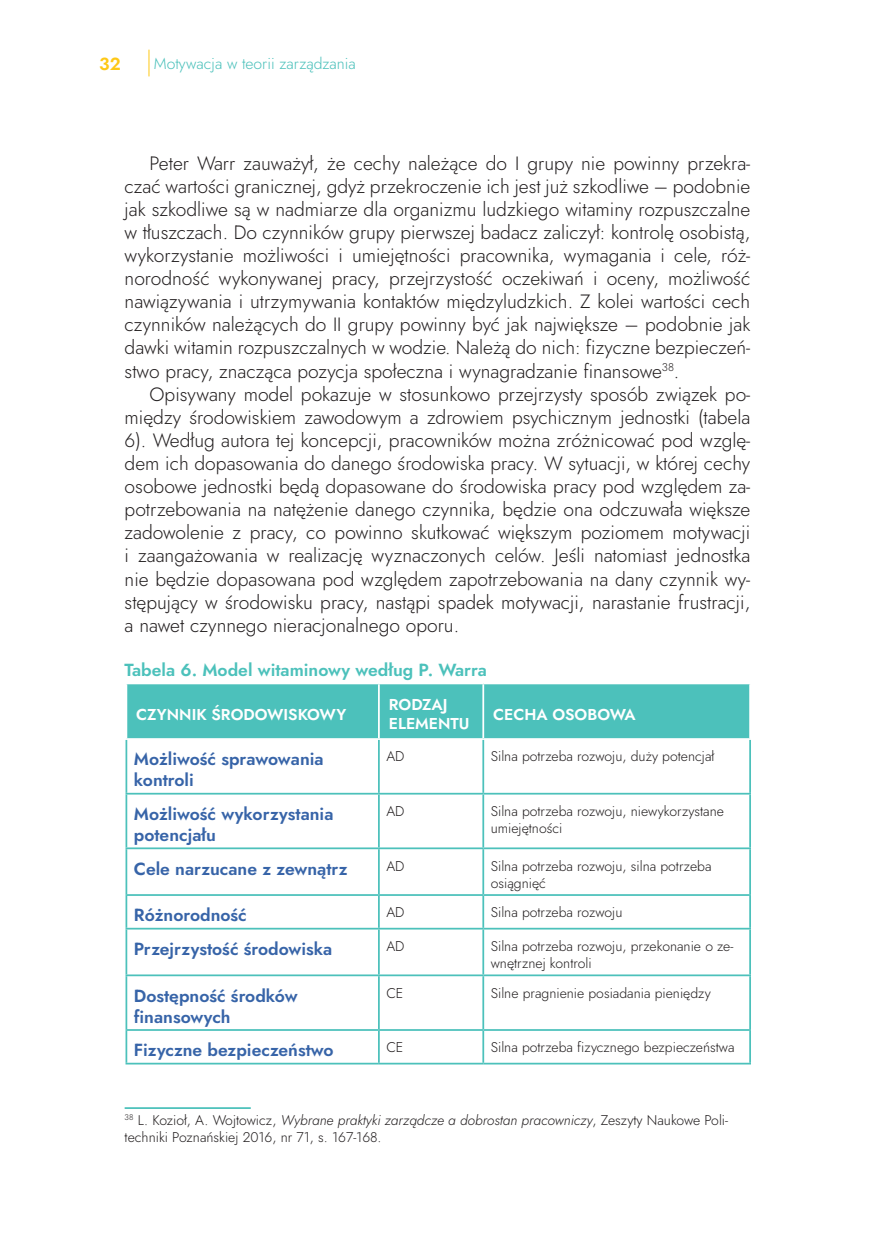
<style>
.page{position:relative;width:874px;height:1241px;background:#fff}
.page>*{position:absolute;margin:0;border:0;box-sizing:border-box;transform-origin:0 0}
.t1{font:19.25px/23.1px "Jost";color:#231f20;text-align:justify}
.Lewa_tabeli{font:17.5px/21px "Jost";color:#3764a8}
.Tytuł_tabeli{font:17.5px "Jost";color:#4cc1bb}
.t2{font:17.5px "Jost";color:#fec816}
.Nagłowek_tabeli{font:15.75px/18.9px "Jost";color:#fff}
.t3{font:15.75px "Jost";color:#4cc1bb}
.Treść_tabeli{font:14px/16.8px "Jost";color:#231f20}
.Przypisy_dolne{font:14px/16.8px "Jost";color:#231f20}
.s1{font-style:italic}
</style>
<div class="page">
<svg style="left:148px;top:50px;width:1px;height:26px"></svg>
<hr style="left:125px;top:1106px;width:126px;height:2px;background:#4cc1bb">
<div style="left:127px;top:684px;width:621px;height:54px;background:#4cc1bb"></div>
<hr style="left:378px;top:684px;width:1px;height:54px;background:#fff">
<hr style="left:482px;top:684px;width:2px;height:54px;background:#fff">
<hr style="left:125px;top:739px;width:2px;height:53px;background:#4cc1bb">
<hr style="left:378px;top:739px;width:1px;height:53px;background:#4cc1bb">
<hr style="left:482px;top:739px;width:2px;height:53px;background:#4cc1bb">
<hr style="left:748px;top:739px;width:2px;height:53px;background:#4cc1bb">
<hr style="left:125px;top:792px;width:253px;height:2px;background:#4cc1bb">
<hr style="left:125px;top:794px;width:2px;height:53px;background:#4cc1bb">
<hr style="left:378px;top:792px;width:105px;height:2px;background:#4cc1bb">
<hr style="left:378px;top:794px;width:1px;height:53px;background:#4cc1bb">
<hr style="left:483px;top:792px;width:267px;height:2px;background:#4cc1bb">
<hr style="left:482px;top:794px;width:2px;height:53px;background:#4cc1bb">
<hr style="left:748px;top:794px;width:2px;height:53px;background:#4cc1bb">
<hr style="left:125px;top:847px;width:253px;height:2px;background:#4cc1bb">
<hr style="left:125px;top:849px;width:2px;height:45px;background:#4cc1bb">
<hr style="left:378px;top:847px;width:105px;height:2px;background:#4cc1bb">
<hr style="left:378px;top:849px;width:1px;height:45px;background:#4cc1bb">
<hr style="left:483px;top:847px;width:267px;height:2px;background:#4cc1bb">
<hr style="left:482px;top:849px;width:2px;height:45px;background:#4cc1bb">
<hr style="left:748px;top:849px;width:2px;height:45px;background:#4cc1bb">
<hr style="left:125px;top:894px;width:253px;height:1px;background:#4cc1bb">
<hr style="left:125px;top:895px;width:2px;height:32px;background:#4cc1bb">
<hr style="left:378px;top:894px;width:105px;height:1px;background:#4cc1bb">
<hr style="left:378px;top:895px;width:1px;height:32px;background:#4cc1bb">
<hr style="left:483px;top:894px;width:267px;height:1px;background:#4cc1bb">
<hr style="left:482px;top:895px;width:2px;height:32px;background:#4cc1bb">
<hr style="left:748px;top:895px;width:2px;height:32px;background:#4cc1bb">
<hr style="left:125px;top:927px;width:253px;height:2px;background:#4cc1bb">
<hr style="left:125px;top:929px;width:2px;height:45px;background:#4cc1bb">
<hr style="left:378px;top:927px;width:105px;height:2px;background:#4cc1bb">
<hr style="left:378px;top:929px;width:1px;height:45px;background:#4cc1bb">
<hr style="left:483px;top:927px;width:267px;height:2px;background:#4cc1bb">
<hr style="left:482px;top:929px;width:2px;height:45px;background:#4cc1bb">
<hr style="left:748px;top:929px;width:2px;height:45px;background:#4cc1bb">
<hr style="left:125px;top:974px;width:253px;height:2px;background:#4cc1bb">
<hr style="left:125px;top:976px;width:2px;height:52px;background:#4cc1bb">
<hr style="left:378px;top:974px;width:105px;height:2px;background:#4cc1bb">
<hr style="left:378px;top:976px;width:1px;height:52px;background:#4cc1bb">
<hr style="left:483px;top:974px;width:267px;height:2px;background:#4cc1bb">
<hr style="left:482px;top:976px;width:2px;height:52px;background:#4cc1bb">
<hr style="left:748px;top:976px;width:2px;height:52px;background:#4cc1bb">
<hr style="left:125px;top:1028px;width:253px;height:2px;background:#4cc1bb">
<hr style="left:125px;top:1030px;width:2px;height:32px;background:#4cc1bb">
<hr style="left:378px;top:1028px;width:105px;height:2px;background:#4cc1bb">
<hr style="left:378px;top:1030px;width:1px;height:32px;background:#4cc1bb">
<hr style="left:483px;top:1028px;width:267px;height:2px;background:#4cc1bb">
<hr style="left:482px;top:1030px;width:2px;height:32px;background:#4cc1bb">
<hr style="left:748px;top:1030px;width:2px;height:32px;background:#4cc1bb">
<hr style="left:125px;top:1062px;width:253px;height:2px;background:#4cc1bb">
<hr style="left:378px;top:1062px;width:105px;height:2px;background:#4cc1bb">
<hr style="left:483px;top:1062px;width:267px;height:2px;background:#4cc1bb">
<p class="t2" style="left:99px;top:52px;width:23px">32</p>
<p class="t3" style="left:154px;top:53px;width:203px">Motywacja w teorii zarządzania</p>
<p class="t1" style="left:125px;top:151px;width:627px;text-indent:25px">Peter Warr zauważył, że cechy należące do I grupy nie powinny przekra&shy;czać wartości granicznej, gdyż przekroczenie ich jest już szkodliwe – podobnie jak szkodliwe są w nadmiarze dla organizmu ludzkiego witaminy rozpuszczalne w tłuszczach. Do czynników grupy pierwszej badacz zaliczył: kontrolę osobistą, wykorzystanie możliwości i umiejętności pracownika, wymagania i cele, róż&shy;norodność wykonywanej pracy, przejrzystość oczekiwań i oceny, możliwość nawiązywania i utrzymywania kontaktów międzyludzkich. Z kolei wartości cech czynników należących do II grupy powinny być jak największe – podobnie jak dawki witamin rozpuszczalnych w wodzie. Należą do nich: fizyczne bezpieczeń&shy;stwo pracy, znacząca pozycja społeczna i wynagradzanie finansowe<sup>38</sup>.</p>
<p class="t1" style="left:125px;top:382px;width:627px;text-indent:25px">Opisywany model pokazuje w stosunkowo przejrzysty sposób związek po&shy;między środowiskiem zawodowym a zdrowiem psychicznym jednostki (tabela 6). Według autora tej koncepcji, pracowników można zróżnicować pod wzglę&shy;dem ich dopasowania do danego środowiska pracy. W sytuacji, w której cechy osobowe jednostki będą dopasowane do środowiska pracy pod względem za&shy;potrzebowania na natężenie danego czynnika, będzie ona odczuwała większe zadowolenie z pracy, co powinno skutkować większym poziomem motywacji i zaangażowania w realizację wyznaczonych celów. Jeśli natomiast jednostka nie będzie dopasowana pod względem zapotrzebowania na dany czynnik wy&shy;stępujący w środowisku pracy, nastąpi spadek motywacji, narastanie frustracji, a nawet czynnego nieracjonalnego oporu.</p>
<p class="Tytuł_tabeli" style="left:125px;top:657px;width:363px">Tabela 6. Model witaminowy według P. Warra</p>
<p class="Nagłowek_tabeli" style="left:136px;top:704px;width:211px">CZYNNIK ŚRODOWISKOWY</p>
<p class="Nagłowek_tabeli" style="left:388px;top:695px;width:82px">RODZAJ<br>ELEMENTU</p>
<p class="Nagłowek_tabeli" style="left:493px;top:704px;width:144px">CECHA OSOBOWA</p>
<p class="Lewa_tabeli" style="left:134px;top:748px;width:191px">Możliwość sprawowania kontroli</p>
<p class="Treść_tabeli" style="left:386px;top:748px;width:20px">AD</p>
<p class="Treść_tabeli" style="left:490px;top:748px;width:225px">Silna potrzeba rozwoju, duży potencjał</p>
<p class="Lewa_tabeli" style="left:134px;top:803px;width:201px">Możliwość wykorzystania potencjału</p>
<p class="Treść_tabeli" style="left:386px;top:802px;width:20px">AD</p>
<p class="Treść_tabeli" style="left:490px;top:802px;width:235px">Silna potrzeba rozwoju, niewykorzystane umiejętności</p>
<p class="Lewa_tabeli" style="left:134px;top:857px;width:215px">Cele narzucane z zewnątrz</p>
<p class="Treść_tabeli" style="left:386px;top:857px;width:20px">AD</p>
<p class="Treść_tabeli" style="left:490px;top:857px;width:222px">Silna potrzeba rozwoju, silna potrzeba osiągnięć</p>
<p class="Lewa_tabeli" style="left:134px;top:904px;width:114px">Różnorodność</p>
<p class="Treść_tabeli" style="left:386px;top:904px;width:20px">AD</p>
<p class="Treść_tabeli" style="left:490px;top:904px;width:133px">Silna potrzeba rozwoju</p>
<p class="Lewa_tabeli" style="left:134px;top:938px;width:200px">Przejrzystość środowiska</p>
<p class="Treść_tabeli" style="left:386px;top:937px;width:20px">AD</p>
<p class="Treść_tabeli" style="left:490px;top:937px;width:244px">Silna potrzeba rozwoju, przekonanie o ze&shy;wnętrznej kontroli</p>
<p class="Lewa_tabeli" style="left:134px;top:984px;width:165px">Dostępność środków finansowych</p>
<p class="Treść_tabeli" style="left:386px;top:984px;width:19px">CE</p>
<p class="Treść_tabeli" style="left:490px;top:984px;width:221px">Silne pragnienie posiadania pieniędzy</p>
<p class="Lewa_tabeli" style="left:134px;top:1039px;width:201px">Fizyczne bezpieczeństwo</p>
<p class="Treść_tabeli" style="left:386px;top:1039px;width:19px">CE</p>
<p class="Treść_tabeli" style="left:490px;top:1039px;width:245px">Silna potrzeba fizycznego bezpieczeństwa</p>
<p class="Przypisy_dolne" style="left:125px;top:1111px;width:604px"><sup>38</sup> L. Kozioł, A. Wojtowicz, <span class="s1">Wybrane praktyki zarządcze a dobrostan pracowniczy</span>, Zeszyty Naukowe Poli&shy;techniki Poznańskiej 2016, nr 71, s. 167-168.</p>
</div>
